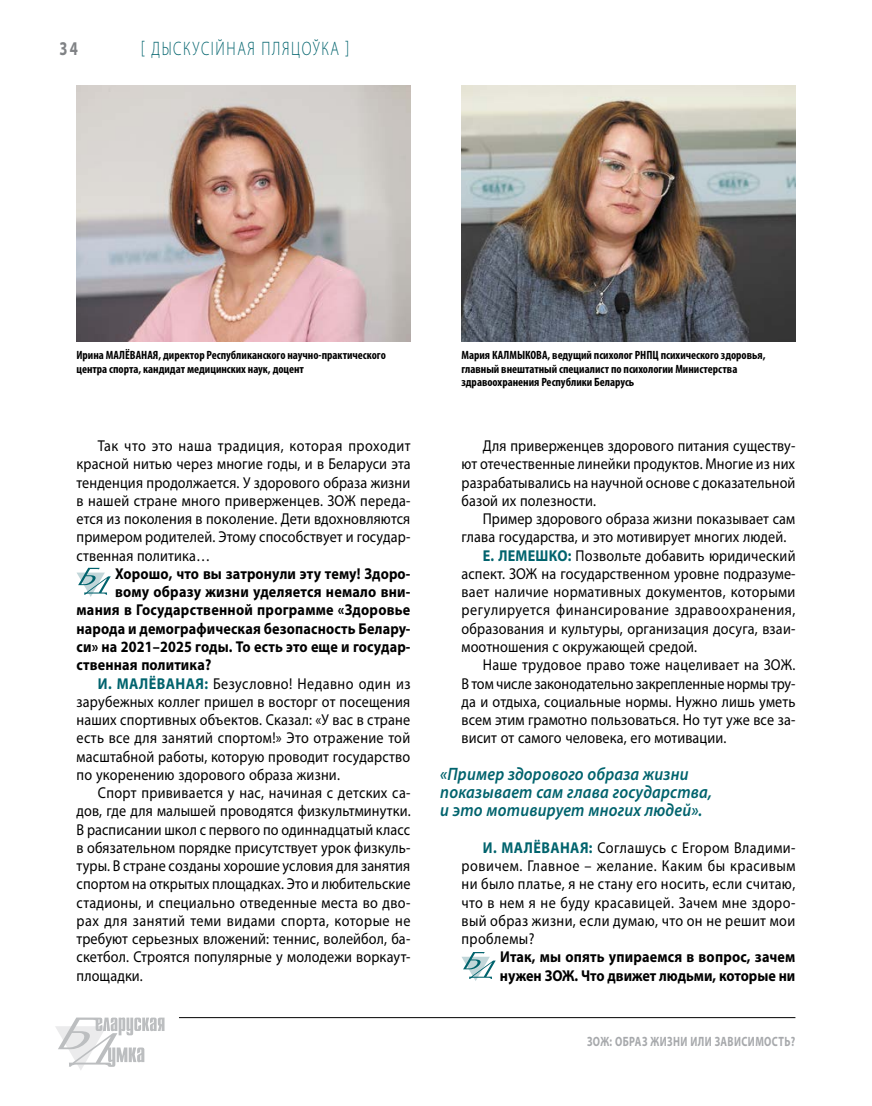
<style>
.page{position:relative;width:872px;height:1106px;background:#fff}
.page>*{position:absolute;margin:0;border:0;box-sizing:border-box;transform-origin:0 0}
.t1{font:300 19.5px "Myriad Pro";letter-spacing:.11em;color:#00636d;scale:.75 1}
.t2{font:700 19.5px "Myriad Pro";color:#808285;scale:.75 1}
.t3{font:italic 600 18px/18.3px "Myriad Pro";letter-spacing:.01em;color:#00636d;scale:.9 1}
.t4{font:15.75px/18.3px "Myriad Pro";letter-spacing:.01em;color:#000;text-align:justify;scale:.9 1}
.t5{font:700 15.75px/18.3px "Myriad Pro";letter-spacing:.01em;color:#000;scale:.9 1}
.t6{font:15.75px "Myriad Pro";letter-spacing:.035em;color:#000;scale:.9 1}
.t7{font:15.75px "Myriad Pro";letter-spacing:.03em;color:#000;scale:.9 1}
.t8{font:700 13.5px "Myriad Pro";letter-spacing:.04em;color:#a7a9ac;scale:.75 1}
.t9{font:700 condensed 12px/13.5px "Myriad Pro";color:#000}
.s1{font-weight:700;color:#00636d}
</style>
<div class="page">
<hr style="left:179px;top:1017px;width:616px;height:1px;background:#000">
<svg style="left:55px;top:1017px;width:109px;height:53px"></svg>
<img style="left:461px;top:86px;width:334px;height:255px">
<img style="left:76px;top:85px;width:334px;height:256px">
<svg style="left:77px;top:568px;width:34px;height:29px"></svg>
<svg style="left:462px;top:952px;width:34px;height:29px"></svg>
<p class="t2" style="left:60px;top:36px;width:26px">34</p>
<p class="t1" style="left:141px;top:38px;width:279px">[ ДЫСКУСІЙНАЯ ПЛЯЦОЎКА ]</p>
<p class="t9" style="left:76px;top:348px;width:311px">Ирина МАЛЁВАНАЯ, директор Республиканского научно-практического центра спорта, кандидат медицинских наук, доцент</p>
<p class="t4" style="left:77px;top:436px;width:373px;text-indent:21px">Так что это наша традиция, которая проходит красной нитью через многие годы, и в Беларуси эта тенденция продолжается. У здорового образа жизни в нашей стране много приверженцев. ЗОЖ переда&shy;ется из поколения в поколение. Дети вдохновляются примером родителей. Этому способствует и государ&shy;ственная политика…</p>
<p class="t5" style="left:115px;top:564px;width:330px">Хорошо, что вы затронули эту тему! Здоро-</p>
<p class="t5" style="left:115px;top:582px;width:330px">вому образу жизни уделяется немало вни-</p>
<p class="t5" style="left:77px;top:600px;width:372px">мания в Государственной программе «Здоровье</p>
<p class="t5" style="left:77px;top:618px;width:372px">народа и демографическая безопасность Белару-</p>
<p class="t5" style="left:77px;top:637px;width:372px">си» на 2021–2025 годы. То есть это еще и государ-</p>
<p class="t5" style="left:77px;top:655px;width:151px">ственная политика?</p>
<p class="t7" style="left:98px;top:673px;width:349px"><span class="s1">И. МАЛЁВАНАЯ:</span> Безусловно! Недавно один из</p>
<p class="t4" style="left:77px;top:692px;width:372px">зарубежных коллег пришел в восторг от посещения</p>
<p class="t4" style="left:77px;top:710px;width:372px">наших спортивных объектов. Сказал: «У вас в стране</p>
<p class="t4" style="left:77px;top:728px;width:372px">есть все для занятий спортом!» Это отражение той</p>
<p class="t4" style="left:77px;top:747px;width:372px">масштабной работы, которую проводит государство</p>
<p class="t4" style="left:77px;top:765px;width:294px">по укоренению здорового образа жизни.</p>
<p class="t4" style="left:98px;top:783px;width:349px">Спорт прививается у нас, начиная с детских са-</p>
<p class="t4" style="left:77px;top:801px;width:373px">дов, где для малышей проводятся физкультминутки.</p>
<p class="t4" style="left:77px;top:820px;width:372px">В расписании школ с первого по одиннадцатый класс</p>
<p class="t4" style="left:77px;top:838px;width:372px">в обязательном порядке присутствует урок физкуль-</p>
<p class="t4" style="left:77px;top:856px;width:372px">туры. В стране созданы хорошие условия для занятия</p>
<p class="t4" style="left:77px;top:874px;width:372px">спортом на открытых площадках. Это и любительские</p>
<p class="t4" style="left:77px;top:893px;width:372px">стадионы, и специально отведенные места во дво-</p>
<p class="t6" style="left:77px;top:911px;width:372px">рах для занятий теми видами спорта, которые не</p>
<p class="t4" style="left:77px;top:929px;width:372px">требуют серьезных вложений: теннис, волейбол, ба-</p>
<p class="t4" style="left:77px;top:947px;width:372px">скетбол. Строятся популярные у молодежи воркаут-</p>
<p class="t4" style="left:77px;top:966px;width:75px">площадки.</p>
<p class="t9" style="left:461px;top:348px;width:306px">Мария КАЛМЫКОВА, ведущий психолог РНПЦ психического здоровья, главный внештатный специалист по психологии Министерства здравоохранения Республики Беларусь</p>
<p class="t4" style="left:461px;top:436px;width:372px;text-indent:21px">Для приверженцев здорового питания существу&shy;ют отечественные линейки продуктов. Многие из них разрабатывались на научной основе с доказательной базой их полезности.</p>
<p class="t4" style="left:483px;top:509px;width:349px">Пример здорового образа жизни показывает сам</p>
<p class="t4" style="left:461px;top:527px;width:362px">глава государства, и это мотивирует многих людей.</p>
<p class="t4" style="left:483px;top:546px;width:349px"><span class="s1">Е. ЛЕМЕШКО:</span> Позвольте добавить юридический</p>
<p class="t4" style="left:461px;top:564px;width:372px">аспект. ЗОЖ на государственном уровне подразуме-</p>
<p class="t4" style="left:461px;top:582px;width:372px">вает наличие нормативных документов, которыми</p>
<p class="t6" style="left:461px;top:600px;width:372px">регулируется финансирование здравоохранения,</p>
<p class="t4" style="left:461px;top:619px;width:372px">образования и культуры, организация досуга, взаи-</p>
<p class="t4" style="left:461px;top:637px;width:263px">моотношения с окружающей средой.</p>
<p class="t4" style="left:483px;top:655px;width:349px">Наше трудовое право тоже нацеливает на ЗОЖ.</p>
<p class="t4" style="left:461px;top:674px;width:372px">В том числе законодательно закрепленные нормы тру-</p>
<p class="t4" style="left:461px;top:692px;width:372px">да и отдыха, социальные нормы. Нужно лишь уметь</p>
<p class="t4" style="left:461px;top:710px;width:372px">всем этим грамотно пользоваться. Но тут уже все за-</p>
<p class="t4" style="left:461px;top:728px;width:296px">висит от самого человека, его мотивации.</p>
<p class="t3" style="left:440px;top:764px;width:303px">«Пример здорового образа жизни показывает сам глава государства, и это мотивирует многих людей».</p>
<p class="t4" style="left:461px;top:838px;width:373px;text-indent:21px"><span class="s1">И. МАЛЁВАНАЯ:</span> Соглашусь с Егором Владими&shy;ровичем. Главное – желание. Каким бы красивым ни было платье, я не стану его носить, если считаю, что в нем я не буду красавицей. Зачем мне здоро&shy;вый образ жизни, если думаю, что он не решит мои проблемы?</p>
<p class="t5" style="left:500px;top:947px;width:330px">Итак, мы опять упираемся в вопрос, зачем нужен ЗОЖ. Что движет людьми, которые ни</p>
<p class="t8" style="left:587px;top:1032px;width:279px">ЗОЖ: ОБРАЗ ЖИЗНИ ИЛИ ЗАВИСИМОСТЬ?</p>
</div>
